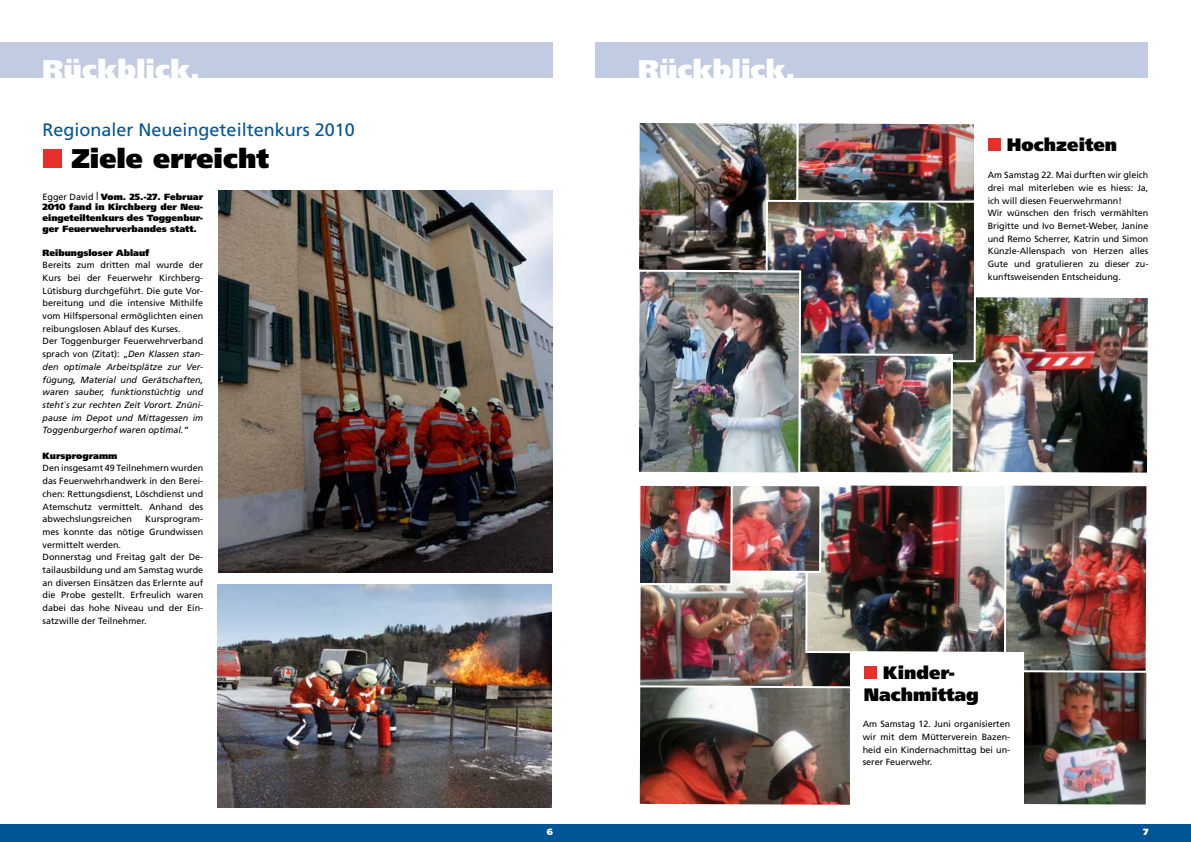
<style>
.page{position:relative;width:1191px;height:842px;background:#fff}
.page>*{position:absolute;margin:0;border:0;box-sizing:border-box;transform-origin:0 0}
.t1{font:900 27px "Frutiger";color:#fff}
.t2{font:900 27px "Frutiger";color:#000}
.t3{font:18px "Frutiger";color:#005596}
.t4{font:900 18px/21.6px "Frutiger";color:#000;text-align:center}
.t5{font:9px/12.7px "Frutiger";color:#000}
.t6{font:900 9px/10.8px "Frutiger";color:#000;text-align:justify}
.t7{font:900 9px "Frutiger";color:#fff}
.s1{font-weight:400}
.s2{font-family:"Times";font-weight:400;font-size:12px}
.s3{font-style:italic}
</style>
<div class="page">
<div style="left:0;top:824px;width:1191px;height:18px;background:#005596"></div>
<div style="left:595px;top:43px;width:553px;height:35px;background:#c1cce2"></div>
<div style="left:43px;top:149px;width:18px;height:19px;background:#e4312b"></div>
<img style="left:217px;top:584px;width:334px;height:223px">
<img style="left:219px;top:191px;width:334px;height:382px">
<div style="left:0;top:43px;width:553px;height:35px;background:#c1cce2"></div>
<img style="left:638px;top:122px;width:510px;height:351px">
<div style="left:973px;top:118px;width:175px;height:176px;background:#fff"></div>
<div style="left:987px;top:138px;width:13px;height:13px;background:#e4312b"></div>
<img style="left:639px;top:485px;width:508px;height:320px">
<div style="left:849px;top:652px;width:174px;height:154px;background:#fff"></div>
<div style="left:864px;top:666px;width:12px;height:13px;background:#e4312b"></div>
<h1 class="t1" style="left:43px;top:53px;width:159px">Rückblick.</h1>
<h2 class="t3" style="left:43px;top:119px;width:314px">Regionaler Neueingeteiltenkurs 2010</h2>
<h1 class="t2" style="left:71px;top:142px;width:199px">Ziele erreicht</h1>
<p class="t6" style="left:43px;top:191px;width:162px"><span class="s1">Egger David</span> <span class="s2">|</span> Vom. 25.-27. Februar 2010 fand in Kirchberg der Neu&shy;eingeteiltenkurs des Toggenbur&shy;ger Feuerwehrverbandes statt.</p>
<p class="t6" style="left:43px;top:247px;width:108px">Reibungsloser Ablauf</p>
<p class="t5" style="left:43px;top:259px;width:162px">Bereits zum dritten mal wurde der Kurs bei der Feuerwehr Kirchberg-Lütisburg durchgeführt. Die gute Vor&shy;bereitung und die intensive Mithilfe vom Hilfspersonal ermöglichten einen reibungslosen Ablauf des Kurses.<br>Der Toggenburger Feuerwehrverband sprach von (Zitat): „<span class="s3">Den Klassen stan&shy;den optimale Arbeitsplätze zur Ver&shy;fügung, Material und Gerätschaften, waren sauber, funktionstüchtig und steht`s zur rechten Zeit Vorort. Znüni&shy;pause im Depot und Mittagessen im Toggenburgerhof waren optimal.“</span></p>
<p class="t6" style="left:43px;top:450px;width:76px">Kursprogramm</p>
<p class="t5" style="left:43px;top:462px;width:162px;text-align:justify">Den insgesamt 49 Teilnehmern wurden das Feuerwehrhandwerk in den Berei&shy;chen: Rettungsdienst, Löschdienst und Atemschutz vermittelt. Anhand des abwechslungsreichen</p>
<p class="t5" style="left:43px;top:513px;width:162px;text-indent:103px">Kursprogram&shy;mes konnte das nötige Grundwissen vermittelt werden.<br>Donnerstag und Freitag galt der De&shy;tailausbildung und am Samstag wurde an diversen Einsätzen das Erlernte auf die Probe gestellt. Erfreulich waren dabei das hohe Niveau und der Ein&shy;satzwille der Teilnehmer.</p>
<h1 class="t1" style="left:638px;top:53px;width:159px">Rückblick.</h1>
<h2 class="t4" style="left:1007px;top:134px;width:112px">Hochzeiten</h2>
<p class="t5" style="left:987px;top:169px;width:162px">Am Samstag 22. Mai durften wir gleich drei mal miterleben wie es hiess: Ja, ich will diesen Feuerwehrmann!<br>Wir wünschen den frisch vermählten Brigitte und Ivo Bernet-Weber, Janine und Remo Scherrer, Katrin und Simon Künzle-Allenspach von Herzen alles Gute und gratulieren zu dieser zu&shy;kunftsweisenden Entscheidung.</p>
<p class="t7" style="left:547px;top:826px;width:8px">6</p>
<h2 class="t4" style="left:864px;top:662px;width:117px">Kinder-<br>Nachmittag</h2>
<p class="t5" style="left:862px;top:718px;width:149px;text-align:justify">Am Samstag 12. Juni organisierten wir mit dem Mütterverein Bazen&shy;heid ein Kindernachmittag bei un&shy;serer Feuerwehr.</p>
<p class="t7" style="left:1143px;top:827px;width:7px">7</p>
</div>
